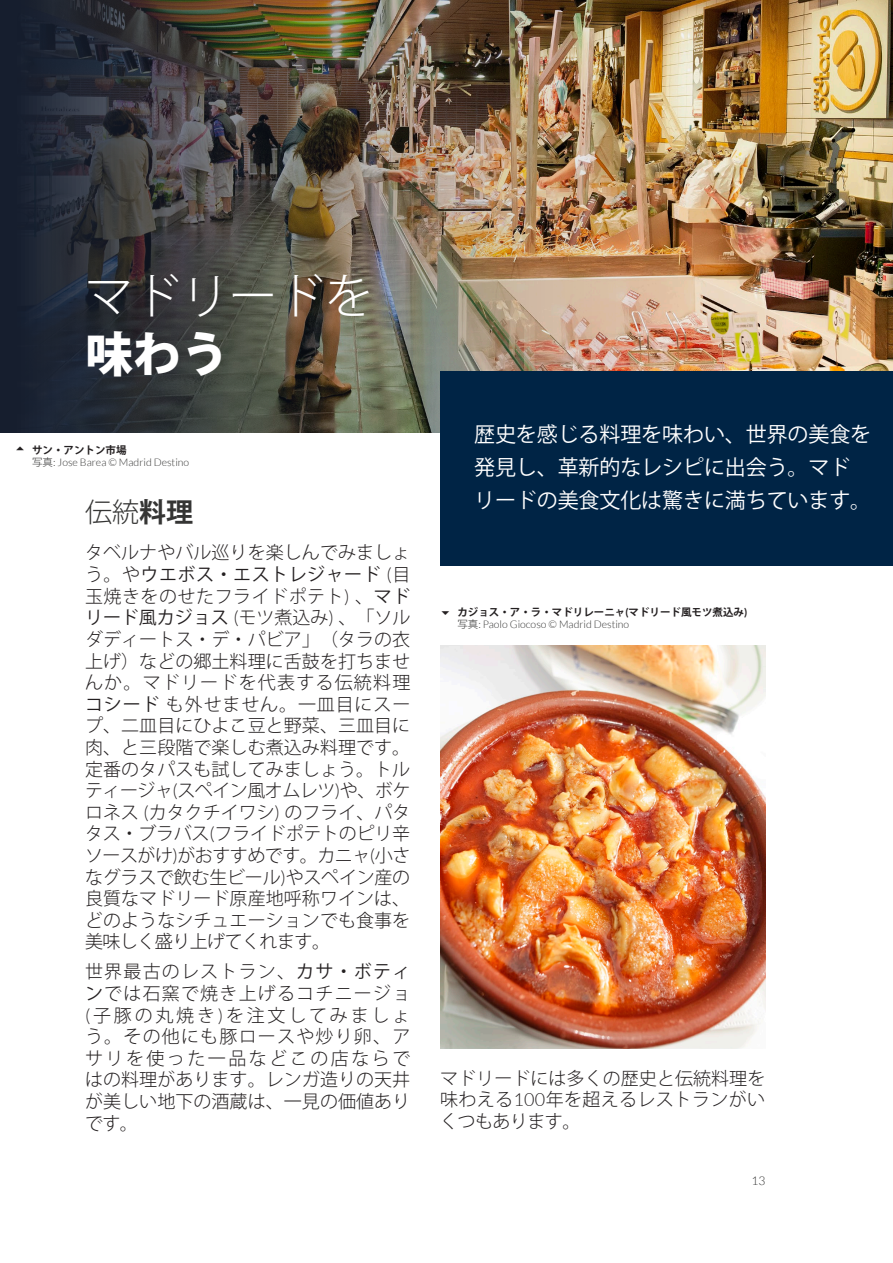
<style>
.page{position:relative;width:893px;height:1263px;background:#fff}
.page>*{position:absolute;margin:0;border:0;box-sizing:border-box;transform-origin:0 0}
.t1{font:300 48px/57.6px "Koz Go Pro";color:#fff}
.t2{font:300 27px "Koz Go Pro";color:#353534}
.Destacado{font:21px/33px "Koz Go Pro";letter-spacing:-.005em;color:#fff}
.Body{font:300 18px/21.6px "Koz Go Pro";letter-spacing:.005em;color:#231f20;text-align:justify}
.t3{font:300 12px "Lato";color:#353534}
.PIE_ARRIBA{font:300 10.5px "Lato";color:#353534}
.t4{font:700 10.5px "Koz Go Pro";color:#231f20}
.s1{font-weight:800}
.s2{font-family:"Koz Go Pro"}
.s3{font-weight:700}
.s4{font-weight:400}
.s5{font-family:"Lato"}
</style>
<div class="page">
<img style="left:0;top:0;width:893px;height:432px">
<div style="left:440px;top:371px;width:453px;height:194px;background:#002445"></div>
<img style="left:440px;top:645px;width:325px;height:403px">
<h1 class="t1" style="left:85px;top:268px;width:289px">マドリードを<span class="s1">味わう</span></h1>
<p class="t4" style="left:32px;top:443px;width:96px">サン・アントン市場</p>
<p class="PIE_ARRIBA" style="left:32px;top:457px;width:159px"><span class="s2">写真</span>: Jose Barea © Madrid Destino</p>
<h2 class="t2" style="left:85px;top:494px;width:109px">伝統<span class="s3">料理</span></h2>
<p class="Body" style="left:85px;top:542px;width:327px">タベルナやバル巡りを楽しんでみましょう。や<span class="s4">ウエボス・エストレジャード</span> <span class="s5">(</span>目玉焼きをのせたフライドポテト<span class="s5">)</span> 、<span class="s4">マドリード風カジョス</span> <span class="s5">(</span>モツ煮込み<span class="s5">)</span> 、「ソルダディートス・デ・パビア」（タラの衣上げ）などの郷土料理に舌鼓を打ちませんか。マドリードを代表する伝統料理<span class="s4">コシード</span>も外せません。一皿目にスープ、二皿目にひよこ豆と野菜、三皿目に肉、と三段階で楽しむ煮込み料理です。定番のタパスも試してみましょう。トルティージャ<span class="s5">(</span>スペイン風オムレツ<span class="s5">)</span>や、ボケロネス <span class="s5">(</span>カタクチイワシ<span class="s5">)</span> のフライ、パタタス・ブラバス<span class="s5">(</span>フライドポテトのピリ辛ソースがけ<span class="s5">)</span>がおすすめです。カニャ<span class="s5">(</span>小さなグラスで飲む生ビール<span class="s5">)</span>やスペイン産の良質なマドリード原産地呼称ワインは、どのようなシチュエーションでも食事を美味しく盛り上げてくれます。</p>
<p class="Body" style="left:85px;top:961px;width:327px">世界最古のレストラン、<span class="s4">カサ・ボティン</span>では石窯で焼き上げるコチニージョ<span class="s5">(</span>子豚の丸焼き<span class="s5">)</span>を注文してみましょう。その他にも豚ロースや炒り卵、アサリを使った一品などこの店ならではの料理があります。レンガ造りの天井が美しい地下の酒蔵は、一見の価値ありです。</p>
<p class="Destacado" style="left:474px;top:418px;width:399px">歴史を感じる料理を味わい、世界の美食を発見し、革新的なレシピに出会う。マドリードの美食文化は驚きに満ちています。</p>
<p class="t4" style="left:457px;top:605px;width:291px">カジョス・ア・ラ・マドリレーニャ<span class="s5">(</span>マドリード風モツ煮込み<span class="s5">)</span></p>
<p class="PIE_ARRIBA" style="left:457px;top:619px;width:173px"><span class="s2">写真</span>: Paolo Giocoso © Madrid Destino</p>
<p class="Body" style="left:440px;top:1067px;width:327px">マドリードには多くの歴史と伝統料理を味わえる<span class="s5">100</span>年を超えるレストランがいくつもあります。</p>
<p class="t3" style="left:751px;top:1174px;width:15px">13</p>
</div>
